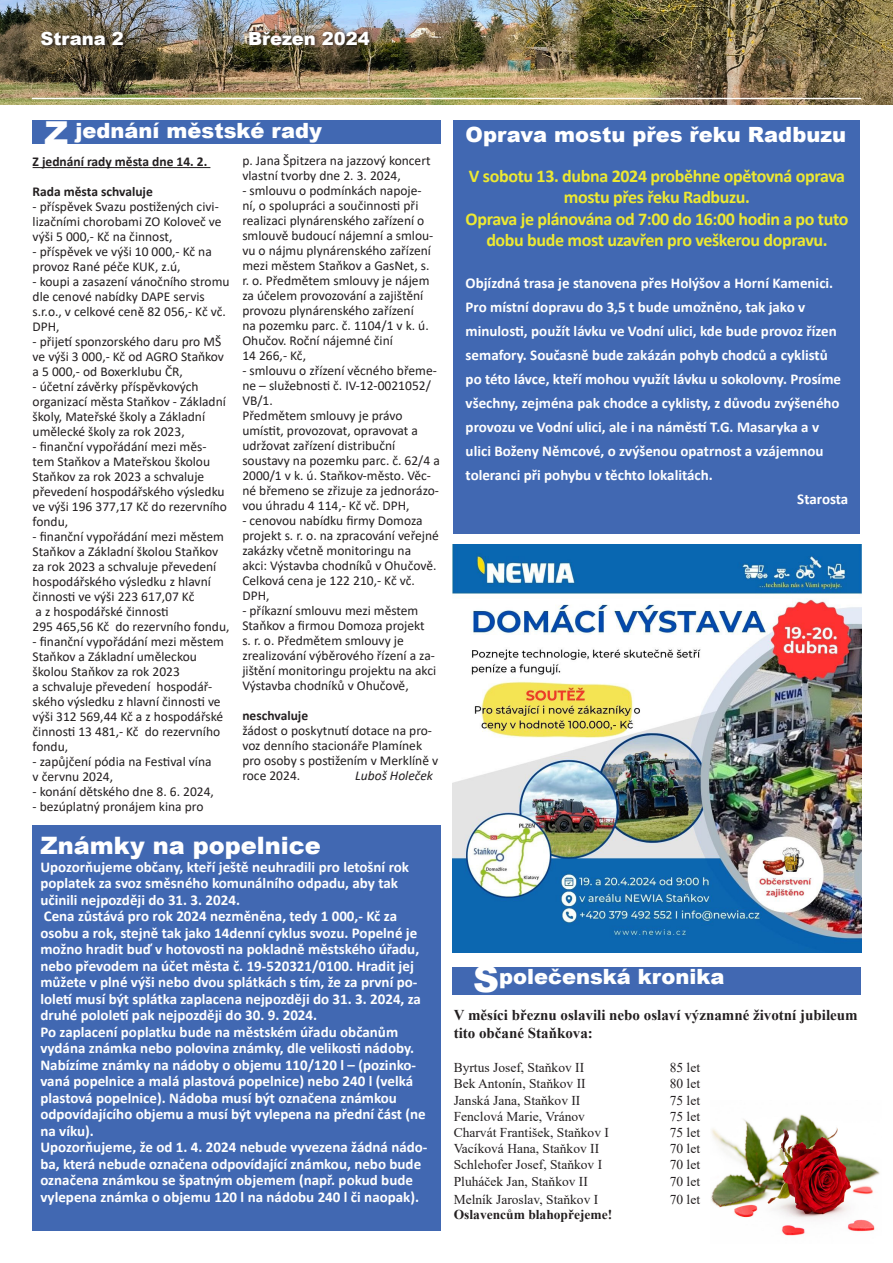
<style>
.page{position:relative;width:893px;height:1263px;background:#fff}
.page>*{position:absolute;margin:0;border:0;box-sizing:border-box;transform-origin:0 0}
.t1{font:900 24px "Arial";color:#fff}
.t2{font:900 21px "Arial";color:#fff}
.t3{font:700 18px/21.6px "Calibri";letter-spacing:-.02em;color:#ede931;text-align:center}
.t4{font:900 18px "Arial";color:#fff}
.t5{font:700 15px/16.5px "Calibri";color:#fff}
.t6{font:700 15px/18px "Times New Roman";color:#231f20}
.t7{font:13.5px/15px "Calibri";color:#231f20}
.t8{font:13.5px "Times New Roman";color:#231f20}
.t9{font:700 13.5px "Calibri";color:#231f20}
.t10{font:700 13.5px "Times New Roman";color:#231f20}
.t11{font:italic 13.5px "Calibri";color:#231f20}
.s1{font-size:33px}
.s2{font-size:36px}
</style>
<div class="page">
<img style="left:0;top:0;width:893px;height:105px">
<div style="left:454px;top:120px;width:406px;height:414px;background:#4168b2"></div>
<svg style="left:38px;top:29px;width:91px;height:22px;background:#584c37"></svg>
<hr style="left:32px;top:98px;width:829px;height:1px;background:#fff">
<img style="left:246px;top:29px;width:130px;height:22px">
<div style="left:32px;top:120px;width:408px;height:24px;background:#4168b2"></div>
<img style="left:711px;top:1114px;width:169px;height:122px">
<div style="left:453px;top:967px;width:408px;height:27px;background:#4168b2"></div>
<div style="left:32px;top:826px;width:408px;height:405px;background:#4168b2"></div>
<hr style="left:33px;top:167px;width:177px;height:1px;background:#231f20">
<img style="left:453px;top:544px;width:408px;height:408px">
<p class="t4" style="left:40px;top:25px;width:85px">Strana 2</p>
<p class="t4" style="left:248px;top:25px;width:123px">Březen 2024</p>
<p class="t2" style="left:45px;top:115px;width:279px"><span class="s1">Z</span> jednání městské rady</p>
<p class="t9" style="left:33px;top:152px;width:176px">Z jednání rady města dne 14. 2.</p>
<p class="t9" style="left:33px;top:182px;width:122px">Rada města schvaluje</p>
<p class="t7" style="left:33px;top:199px;width:190px">- příspěvek Svazu postižených civi&shy;lizačními chorobami ZO Koloveč ve výši 5 000,- Kč na činnost,</p>
<p class="t7" style="left:33px;top:244px;width:181px">- příspěvek ve výši 10 000,- Kč na provoz Rané péče KUK, z.ú,</p>
<p class="t7" style="left:33px;top:274px;width:198px">- koupi a zasazení vánočního stromu dle cenové nabídky DAPE servis s.r.o., v celkové ceně 82 056,- Kč vč.<br>DPH,</p>
<p class="t7" style="left:33px;top:334px;width:193px">- přijetí sponzorského daru pro MŠ ve výši 3 000,- Kč od AGRO Staňkov a 5 000,- od Boxerklubu ČR,</p>
<p class="t7" style="left:33px;top:379px;width:195px">- účetní závěrky příspěvkových organizací města Staňkov - Základní školy, Mateřské školy a Základní umělecké školy za rok 2023,</p>
<p class="t7" style="left:33px;top:439px;width:196px">- finanční vypořádání mezi měs&shy;tem Staňkov a Mateřskou školou<br>Staňkov za rok 2023 a schvaluje převedení hospodářského výsledku ve výši 196 377,17 Kč do rezervního fondu,</p>
<p class="t7" style="left:33px;top:529px;width:193px">- finanční vypořádání mezi městem<br>Staňkov a Základní školou Staňkov za rok 2023 a schvaluje převedení hospodářského výsledku z hlavní činnosti ve výši 223 617,07 Kč</p>
<p class="t7" style="left:36px;top:604px;width:135px">a z hospodářské činnosti</p>
<p class="t7" style="left:33px;top:619px;width:198px">295 465,56 Kč do rezervního fondu,</p>
<p class="t7" style="left:33px;top:634px;width:193px">- finanční vypořádání mezi městem<br>Staňkov a Základní uměleckou školou Staňkov za rok 2023</p>
<p class="t7" style="left:33px;top:679px;width:192px">a schvaluje převedení hospodář&shy;ského výsledku z hlavní činnosti ve výši 312 569,44 Kč a z hospodářské činnosti 13 481,- Kč do rezervního fondu,</p>
<p class="t7" style="left:33px;top:754px;width:181px">- zapůjčení pódia na Festival vína</p>
<p class="t7" style="left:33px;top:769px;width:82px">v červnu 2024,</p>
<p class="t7" style="left:33px;top:784px;width:183px">- konání dětského dne 8. 6. 2024,</p>
<p class="t7" style="left:33px;top:799px;width:172px">- bezúplatný pronájem kina pro</p>
<p class="t7" style="left:242px;top:152px;width:190px">p. Jana Špitzera na jazzový koncert vlastní tvorby dne 2. 3. 2024,</p>
<p class="t7" style="left:242px;top:182px;width:193px">- smlouvu o podmínkách napoje&shy;ní, o spolupráci a součinnosti při realizaci plynárenského zařízení o smlouvě budoucí nájemní a smlou&shy;vu o nájmu plynárenského zařízení mezi městem Staňkov a GasNet, s. r. o. Předmětem smlouvy je nájem za účelem provozování a zajištění provozu plynárenského zařízení<br>na pozemku parc. č. 1104/1 v k. ú.<br>Ohučov. Roční nájemné činí</p>
<p class="t7" style="left:242px;top:347px;width:65px">14 266,- Kč,</p>
<p class="t7" style="left:242px;top:362px;width:196px">- smlouvu o zřízení věcného břeme&shy;ne – služebnosti č. IV-12-0021052/<br>VB/1.</p>
<p class="t7" style="left:242px;top:407px;width:177px">Předmětem smlouvy je právo umístit, provozovat, opravovat a udržovat zařízení distribuční</p>
<p class="t7" style="left:242px;top:452px;width:199px">soustavy na pozemku parc. č. 62/4 a 2000/1 v k. ú. Staňkov-město. Věc&shy;né břemeno se zřizuje za jednorázo&shy;vou úhradu 4 114,- Kč vč. DPH,</p>
<p class="t7" style="left:242px;top:512px;width:198px">- cenovou nabídku firmy Domoza projekt s. r. o. na zpracování veřejné zakázky včetně monitoringu na akci: Výstavba chodníků v Ohučově.<br>Celková cena je 122 210,- Kč vč.</p>
<p class="t7" style="left:242px;top:587px;width:29px">DPH,</p>
<p class="t7" style="left:242px;top:602px;width:195px">- příkazní smlouvu mezi městem<br>Staňkov a firmou Domoza projekt s. r. o. Předmětem smlouvy je zrealizování výběrového řízení a za&shy;jištění monitoringu projektu na akci<br>Výstavba chodníků v Ohučově,</p>
<p class="t9" style="left:242px;top:706px;width:67px">neschvaluje</p>
<p class="t7" style="left:242px;top:722px;width:197px">žádost o poskytnutí dotace na pro&shy;voz denního stacionáře Plamínek pro osoby s postižením v Merklíně v roce 2024.</p>
<p class="t11" style="left:355px;top:766px;width:79px">Luboš Holeček</p>
<p class="t1" style="left:40px;top:827px;width:282px">Známky na popelnice</p>
<p class="t5" style="left:40px;top:858px;width:370px">Upozorňujeme občany, kteří ještě neuhradili pro letošní rok poplatek za svoz směsného komunálního odpadu, aby tak učinili nejpozději do 31. 3. 2024.</p>
<p class="t5" style="left:40px;top:908px;width:382px">Cena zůstává pro rok 2024 nezměněna, tedy 1 000,- Kč za osobu a rok, stejně tak jako 14denní cyklus svozu. Popelné je možno hradit buď v hotovosti na pokladně městského úřadu, nebo převodem na účet města č. 19-520321/0100. Hradit jej můžete v plné výši nebo dvou splátkách s tím, že za první po&shy;loletí musí být splátka zaplacena nejpozději do 31. 3. 2024, za druhé pololetí pak nejpozději do 30. 9. 2024.</p>
<p class="t5" style="left:40px;top:1023px;width:387px">Po zaplacení poplatku bude na městském úřadu občanům vydána známka nebo polovina známky, dle velikosti nádoby.<br>Nabízíme známky na nádoby o objemu 110/120 l – (pozinko&shy;vaná popelnice a malá plastová popelnice) nebo 240 l (velká plastová popelnice). Nádoba musí být označena známkou odpovídajícího objemu a musí být vylepena na přední část (ne na víku).</p>
<p class="t5" style="left:40px;top:1139px;width:389px">Upozorňujeme, že od 1. 4. 2024 nebude vyvezena žádná nádo&shy;ba, která nebude označena odpovídající známkou, nebo bude označena známkou se špatným objemem (např. pokud bude vylepena známka o objemu 120 l na nádobu 240 l či naopak).</p>
<p class="t2" style="left:466px;top:119px;width:382px">Oprava mostu přes řeku Radbuzu</p>
<p class="t3" style="left:469px;top:165px;width:378px">V sobotu 13. dubna 2024 proběhne opětovná oprava mostu přes řeku Radbuzu.</p>
<p class="t3" style="left:466px;top:208px;width:384px">Oprava je plánována od 7:00 do 16:00 hodin a po tuto dobu bude most uzavřen pro veškerou dopravu.</p>
<p class="t5" style="left:466px;top:271px;width:377px;line-height:24px">Objízdná trasa je stanovena přes Holýšov a Horní Kamenici.<br>Pro místní dopravu do 3,5 t bude umožněno, tak jako v minulosti, použít lávku ve Vodní ulici, kde bude provoz řízen semafory. Současně bude zakázán pohyb chodců a cyklistů po této lávce, kteří mohou využít lávku u sokolovny. Prosíme všechny, zejména pak chodce a cyklisty, z důvodu zvýšeného provozu ve Vodní ulici, ale i na náměstí T.G. Masaryka a v ulici Boženy Němcové, o zvýšenou opatrnost a vzájemnou toleranci při pohybu v těchto lokalitách.</p>
<p class="t5" style="left:797px;top:491px;width:53px">Starosta</p>
<p class="t2" style="left:473px;top:962px;width:253px"><span class="s2">S</span>polečenská kronika</p>
<p class="t6" style="left:454px;top:1005px;width:405px">V měsíci březnu oslavili nebo oslaví významné životní jubileum tito občané Staňkova:</p>
<p class="t8" style="left:454px;top:1058px;width:132px">Byrtus Josef, Staňkov II</p>
<p class="t8" style="left:670px;top:1058px;width:32px">85 let</p>
<p class="t8" style="left:454px;top:1074px;width:133px">Bek Antonín, Staňkov II</p>
<p class="t8" style="left:670px;top:1074px;width:32px">80 let</p>
<p class="t8" style="left:454px;top:1090px;width:128px">Janská Jana, Staňkov II</p>
<p class="t8" style="left:670px;top:1090px;width:32px">75 let</p>
<p class="t8" style="left:454px;top:1107px;width:133px">Fenclová Marie, Vránov</p>
<p class="t8" style="left:670px;top:1107px;width:32px">75 let</p>
<p class="t8" style="left:454px;top:1123px;width:157px">Charvát František, Staňkov I</p>
<p class="t8" style="left:670px;top:1123px;width:32px">75 let</p>
<p class="t8" style="left:454px;top:1139px;width:147px">Vacíková Hana, Staňkov II</p>
<p class="t8" style="left:670px;top:1139px;width:32px">70 let</p>
<p class="t8" style="left:454px;top:1155px;width:150px">Schlehofer Josef, Staňkov I</p>
<p class="t8" style="left:670px;top:1155px;width:32px">70 let</p>
<p class="t8" style="left:454px;top:1171px;width:136px">Pluháček Jan, Staňkov II</p>
<p class="t8" style="left:670px;top:1171px;width:32px">70 let</p>
<p class="t8" style="left:454px;top:1189px;width:146px">Melník Jaroslav, Staňkov I</p>
<p class="t8" style="left:670px;top:1189px;width:32px">70 let</p>
<p class="t10" style="left:454px;top:1204px;width:160px">Oslavencům blahopřejeme!</p>
</div>
